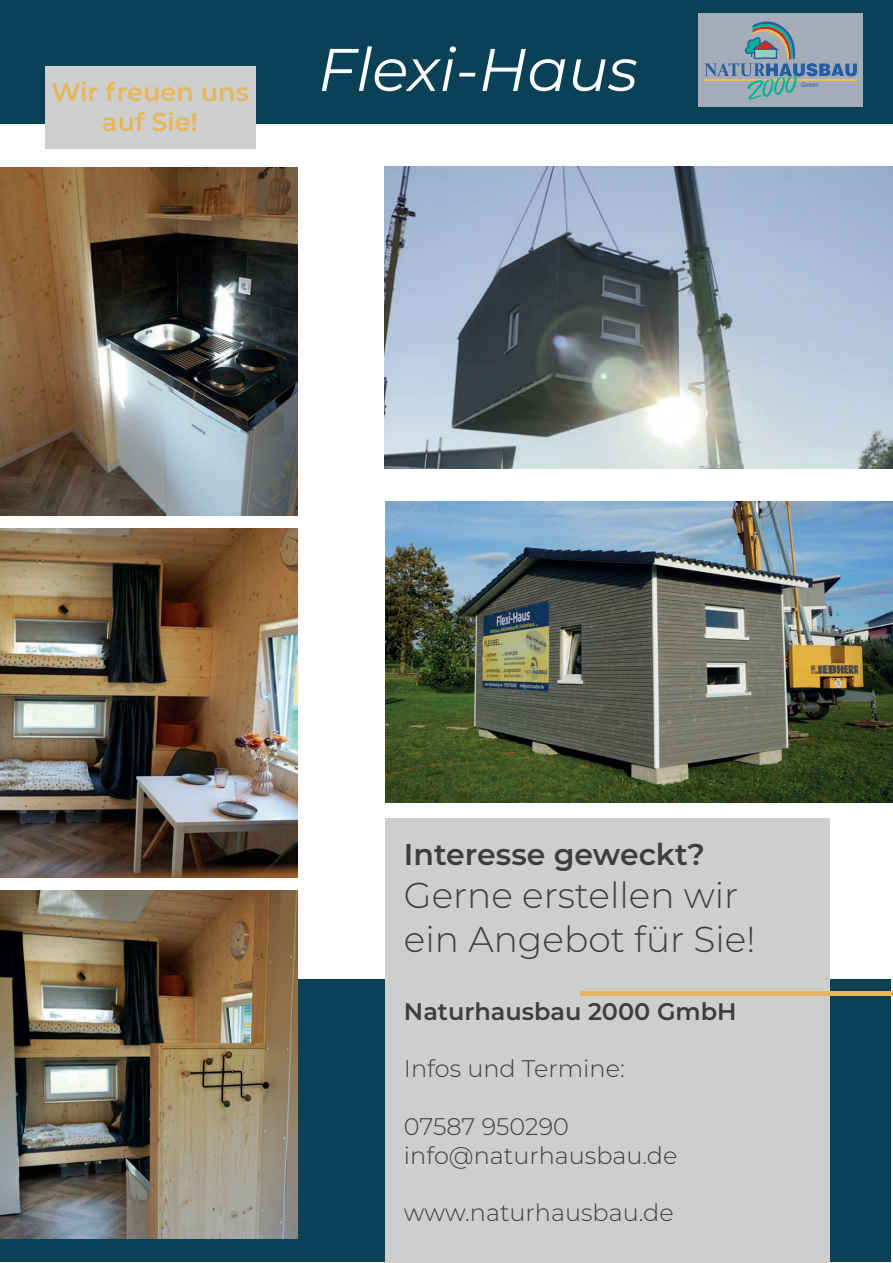
<style>
.page{position:relative;width:893px;height:1263px;background:#fff}
.page>*{position:absolute;margin:0;border:0;box-sizing:border-box;transform-origin:0 0}
.t1{font:italic 60px "Montserrat";color:#fff}
.t2{font:300 36px/43.2px "Montserrat";color:#3e3e3f}
.t3{font:600 30px "Montserrat";color:#3e3e3f}
.t4{font:600 25.5px/30.6px "Montserrat";color:#e7b65b;text-align:center}
.t5{font:300 24px/28.8px "Montserrat";color:#3e3e3f}
.t6{font:600 24px "Montserrat";color:#3e3e3f}
.t7{font:6px "Arial";color:#245da1}
</style>
<div class="page">
<div style="left:0;top:0;width:893px;height:123px;background:#0b4157"></div>
<div style="left:45px;top:66px;width:211px;height:83px;background:#cdcfcd"></div>
<div style="left:698px;top:14px;width:164px;height:93px;background:#a4acb8"></div>
<svg style="left:704px;top:21px;width:153px;height:79px"></svg>
<div style="left:0;top:979px;width:891px;height:283px;background:#0b4157"></div>
<div style="left:385px;top:819px;width:444px;height:444px;background:#cdcfcd"></div>
<div style="left:580px;top:991px;width:313px;height:5px;background:#e7b65b"></div>
<img style="left:385px;top:167px;width:508px;height:301px">
<img style="left:386px;top:502px;width:507px;height:301px">
<img style="left:0;top:890px;width:298px;height:349px">
<img style="left:0;top:529px;width:298px;height:348px">
<img style="left:0;top:167px;width:298px;height:349px">
<p class="t4" style="left:51px;top:75px;width:199px">Wir freuen uns auf Sie!</p>
<h1 class="t1" style="left:318px;top:28px;width:321px">Flexi-Haus</h1>
<p class="t7" style="left:801px;top:80px;width:19px">GmbH</p>
<p class="t3" style="left:404px;top:833px;width:302px">Interesse geweckt?</p>
<h2 class="t2" style="left:404px;top:873px;width:353px">Gerne erstellen wir ein Angebot für Sie!</h2>
<p class="t6" style="left:404px;top:994px;width:334px">Naturhausbau 2000 GmbH</p>
<p class="t5" style="left:404px;top:1053px;width:222px">Infos und Termine:</p>
<p class="t5" style="left:404px;top:1111px;width:275px">07587 950290 info@naturhausbau.de</p>
<p class="t5" style="left:404px;top:1197px;width:271px">www.naturhausbau.de</p>
</div>
